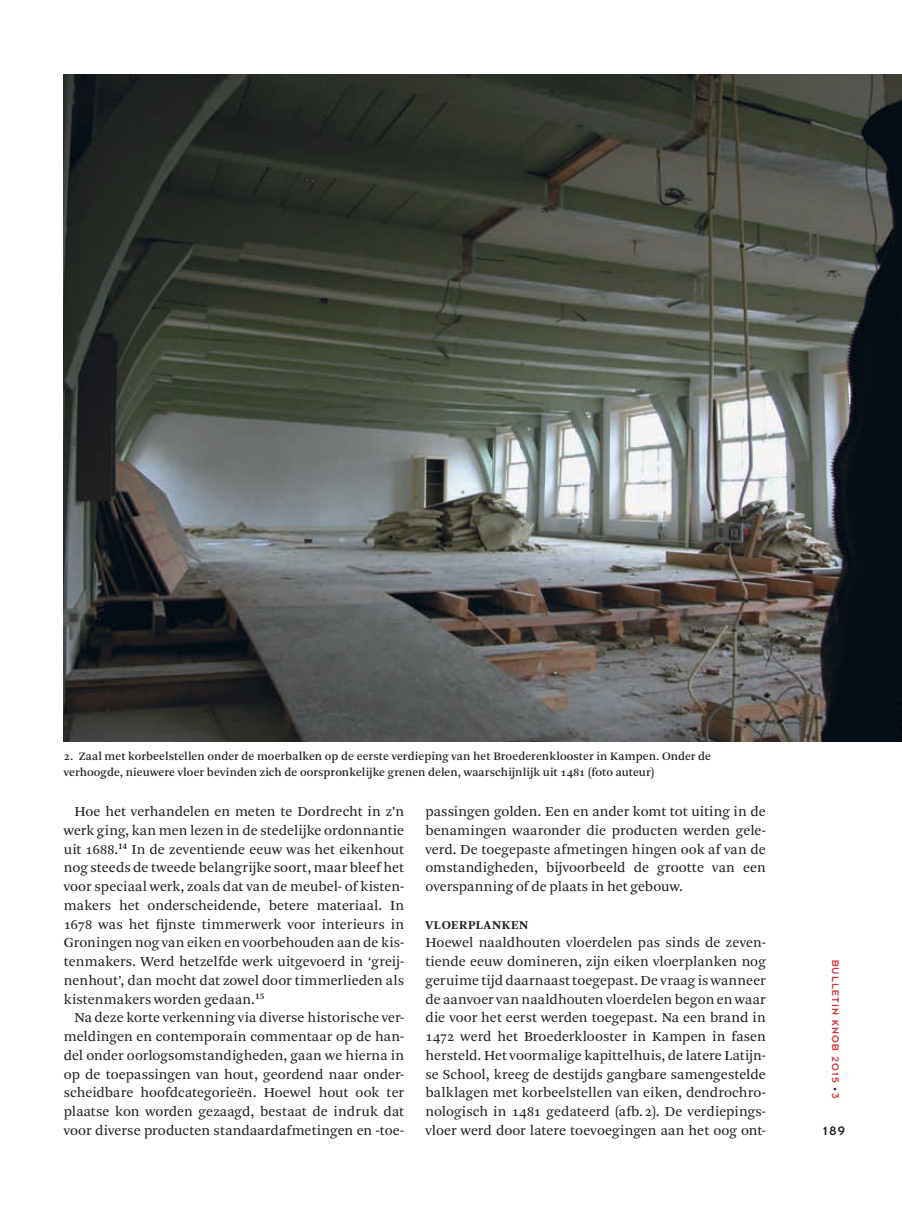
<style>
.page{position:relative;width:902px;height:1212px;background:#fff}
.page>*{position:absolute;margin:0;border:0;box-sizing:border-box;transform-origin:0 0}
.t1{font:14.4px/18.8px "Arnhem Pro Blond";letter-spacing:.005em;color:#231f20;text-align:justify}
.t2{font:13.5px "Dessau Pro";color:#231f20}
.t3{font:700 12.6px "Arnhem Pro";letter-spacing:.055em;color:#231f20}
.t4{font:12px/15.8px "Arnhem Pro";letter-spacing:.005em;color:#231f20}
.t5{font:10.5px "Dessau Pro";letter-spacing:.11em;color:#d2343a}
.s1{font-size:8.25px;color:#231f20}
</style>
<div class="page">
<img style="left:64px;top:74px;width:837px;height:667px">
<p class="t4" style="left:64px;top:748px;width:648px">2. Zaal met korbeelstellen onder de moerbalken op de eerste verdieping van het Broederenklooster in Kampen. Onder de verhoogde, nieuwere vloer bevinden zich de oorspronkelijke grenen delen, waarschijnlijk uit 1481 (foto auteur)</p>
<p class="t1" style="left:64px;top:802px;width:342px;text-indent:11px">Hoe het verhandelen en meten te Dordrecht in z’n werk ging, kan men lezen in de stedelijke ordonnantie uit 1688.<sup>14</sup> In de zeventiende eeuw was het eikenhout nog steeds de tweede belangrijke soort, maar bleef het voor speciaal werk, zoals dat van de meubel- of kisten&shy;makers het onderscheidende, betere materiaal. In 1678 was het fijnste timmerwerk voor interieurs in Groningen nog van eiken en voorbehouden aan de kis&shy;tenmakers. Werd hetzelfde werk uitgevoerd in ‘greij&shy;nenhout’, dan mocht dat zowel door timmerlieden als kistenmakers worden gedaan.<sup>15</sup></p>
<p class="t1" style="left:64px;top:1008px;width:342px;text-indent:11px">Na deze korte verkenning via diverse historische ver&shy;meldingen en contemporain commentaar op de han&shy;del onder oorlogsomstandigheden, gaan we hierna in op de toepassingen van hout, geordend naar onder&shy;scheidbare hoofdcategorieën. Hoewel hout ook ter plaatse kon worden gezaagd, bestaat de indruk dat voor diverse producten standaardafmetingen en -toe-</p>
<p class="t1" style="left:425px;top:802px;width:342px">passingen golden. Een en ander komt tot uiting in de benamingen waaronder die producten werden gele&shy;verd. De toegepaste afmetingen hingen ook af van de omstandigheden, bijvoorbeeld de grootte van een overspanning of de plaats in het gebouw.</p>
<p class="t3" style="left:425px;top:916px;width:104px">VLOERPLANKEN</p>
<p class="t1" style="left:425px;top:933px;width:342px">Hoewel naaldhouten vloerdelen pas sinds de zeven&shy;tiende eeuw domineren, zijn eiken vloerplanken nog geruime tijd daarnaast toegepast. De vraag is wanneer de aanvoer van naaldhouten vloerdelen begon en waar die voor het eerst werden toegepast. Na een brand in 1472 werd het Broederklooster in Kampen in fasen hersteld. Het voormalige kapittelhuis, de latere Latijn&shy;se School, kreeg de destijds gangbare samengestelde balklagen met korbeelstellen van eiken, dendrochro&shy;nologisch in 1481 gedateerd (afb.2). De verdiepings&shy;vloer werd door latere toevoegingen aan het oog ont-</p>
<p class="t5" style="left:840px;top:959px;width:141px;rotate:90deg">BULLETIN KNOB 2015 <span class="s1">•</span> 3</p>
<p class="t2" style="left:822px;top:1123px;width:24px">189</p>
</div>
